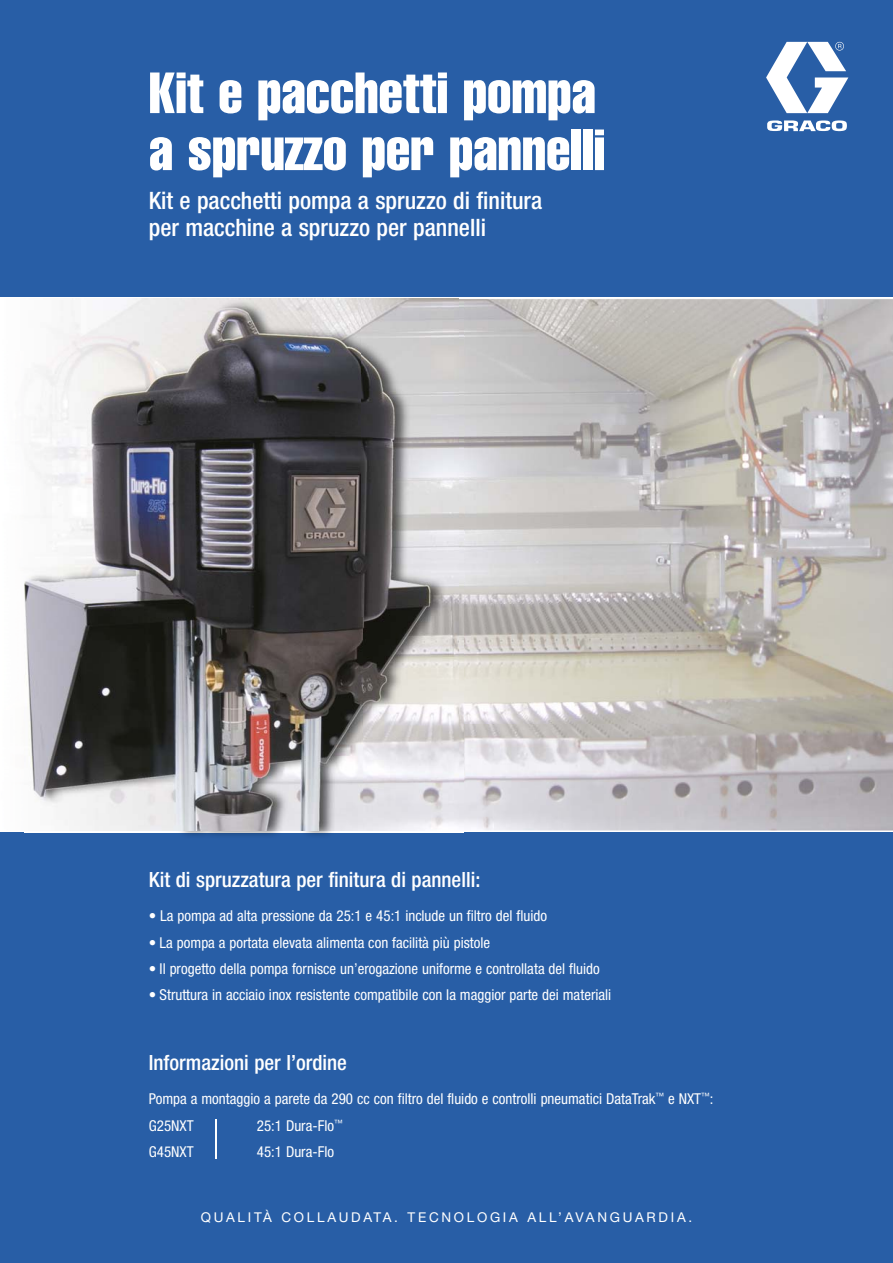
<style>
.page{position:relative;width:893px;height:1263px;background:#285ea6}
.page>*{position:absolute;margin:0;border:0;box-sizing:border-box;transform-origin:0 0}
.t1{font:57px/57px "Helvetica LT Std Comp";color:#fff}
.t2{font:500 condensed 24px/27px "Helvetica Neue LT Std";color:#fff}
.t3{font:500 condensed 21px "Helvetica Neue LT Std";color:#fff}
.t4{font:condensed 15px/26.4px "Helvetica Neue LT Std";color:#fff}
.t5{font:13.5px "Helvetica Neue LT Std";letter-spacing:.2em;color:#fff}
</style>
<div class="page">
<svg style="left:766px;top:42px;width:82px;height:89px"></svg>
<hr style="left:0;top:298px;width:893px;height:1px;background:#fff">
<hr style="left:0;top:830px;width:893px;height:2px;background:#fff">
<img style="left:463px;top:300px;width:430px;height:530px">
<img style="left:458px;top:299px;width:435px;height:1px">
<img style="left:24px;top:300px;width:439px;height:536px">
<img style="left:0;top:299px;width:458px;height:53px">
<div style="left:0;top:352px;width:26px;height:478px;background:#fdfdfd"></div>
<hr style="left:215px;top:1119px;width:2px;height:40px;background:#fff">
<h1 class="t1" style="left:149px;top:71px;width:458px">Kit e pacchetti pompa a spruzzo per pannelli</h1>
<h2 class="t2" style="left:149px;top:189px;width:395px">Kit e pacchetti pompa a spruzzo di finitura per macchine a spruzzo per pannelli</h2>
<h3 class="t3" style="left:149px;top:872px;width:333px">Kit di spruzzatura per finitura di pannelli:</h3>
<p class="t4" style="left:149px;top:904px;width:400px">• La pompa ad alta pressione da 25:1 e 45:1 include un filtro del fluido</p>
<p class="t4" style="left:149px;top:931px;width:343px">• La pompa a portata elevata alimenta con facilità più pistole</p>
<p class="t4" style="left:149px;top:957px;width:452px">• Il progetto della pompa fornisce un’erogazione uniforme e controllata del fluido</p>
<p class="t4" style="left:149px;top:984px;width:464px">• Struttura in acciaio inox resistente compatibile con la maggior parte dei materiali</p>
<h3 class="t3" style="left:149px;top:1055px;width:200px">Informazioni per l’ordine</h3>
<p class="t4" style="left:149px;top:1087px;width:566px">Pompa a montaggio a parete da 290 cc con filtro del fluido e controlli pneumatici DataTrak<sup>™</sup> e NXT<sup>™</sup>:<br>G25NXT</p>
<p class="t4" style="left:257px;top:1114px;width:87px">25:1 Dura-Flo<sup>™</sup></p>
<p class="t4" style="left:149px;top:1140px;width:46px">G45NXT</p>
<p class="t4" style="left:257px;top:1140px;width:79px">45:1 Dura-Flo</p>
<p class="t5" style="left:201px;top:1212px;width:493px">QUALITÀ COLLAUDATA. TECNOLOGIA ALL’AVANGUARDIA.</p>
</div>
